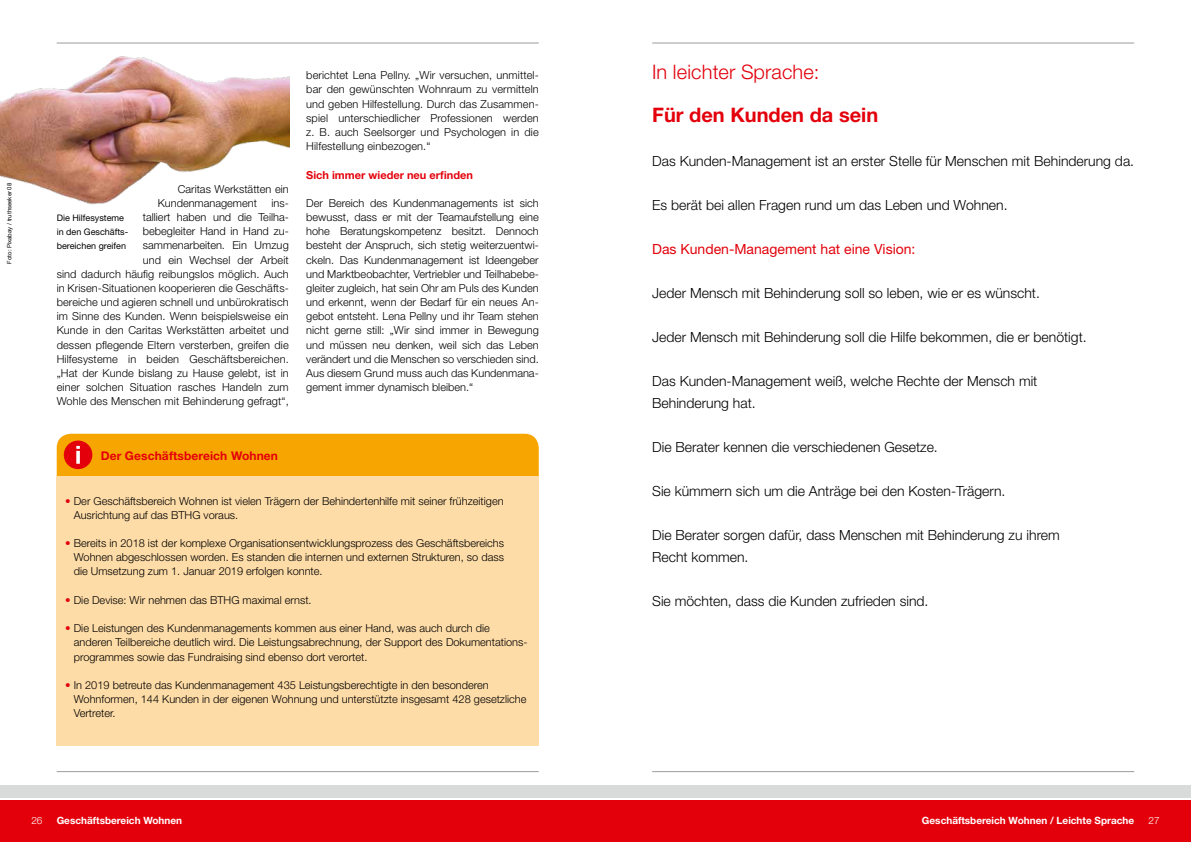
<style>
.page{position:relative;width:1191px;height:842px;background:#fff}
.page>*{position:absolute;margin:0;border:0;box-sizing:border-box;transform-origin:0 0}
.t1{font:300 20px "Helvetica Neue LT Std";letter-spacing:.005em;color:#e3000b}
.t2{font:700 20px "Helvetica Neue LT Std";color:#e3000b}
.t3{font:300 14px/22px "Helvetica Neue LT Std";color:#000}
.t4{font:14px "Helvetica Neue LT Std";color:#e3000b}
.t5{font:700 12px "Helvetica Neue LT Std";letter-spacing:.01em;color:#e3000b}
.t6{font:300 11px/14.2px "Helvetica Neue LT Std";color:#000}
.t7{font:700 11px "Helvetica Neue LT Std";color:#e3000b}
.t8{font:700 10px "Helvetica Neue LT Std";color:#fff}
.t9{font:300 10px "Helvetica Neue LT Std";color:#fff}
.t10{font:9px/14.2px "Helvetica Neue LT Std";color:#000}
.t11{font:6px "Helvetica Neue LT Std";color:#000}
.s1{color:#e3000b}
</style>
<div class="page">
<img style="left:0;top:42px;width:289px;height:162px">
<div style="left:0;top:799px;width:595px;height:43px;background:#e3000b"></div>
<div style="left:595px;top:799px;width:596px;height:43px;background:#e3000b"></div>
<div style="left:0;top:785px;width:595px;height:15px;background:#d9dada"></div>
<div style="left:595px;top:785px;width:596px;height:15px;background:#d9dada"></div>
<hr style="left:0;top:798px;width:1191px;height:2px;background:#fff">
<hr style="left:652px;top:771px;width:482px;height:1px;background:#9c9c9d">
<hr style="left:57px;top:771px;width:482px;height:1px;background:#9c9c9d">
<hr style="left:57px;top:43px;width:482px;height:1px;background:#9c9c9d">
<hr style="left:652px;top:43px;width:482px;height:1px;background:#9c9c9d">
<div style="left:57px;top:434px;width:482px;height:105px;background:#f7a500;border-radius:14px"></div>
<div style="left:57px;top:476px;width:482px;height:269px;background:#fedca7"></div>
<div style="left:64px;top:440px;width:28px;height:29px;background:#e3000b;border-radius:50%"></div>
<svg style="left:76px;top:446px;width:4px;height:18px"></svg>
<p class="t11" style="left:6px;top:264px;width:82px;rotate:-90deg">Foto: Pixabay / truthseeker 08</p>
<p class="t6" style="left:158px;top:182px;width:132px;text-indent:20px">Caritas Werkstätten ein<br>Kundenmanagement</p>
<p class="t6" style="left:57px;top:196px;width:234px;text-align:right">ins-<br>talliert haben und die Teilha-<br>bebegleiter Hand in Hand zu-<br>sammenarbeiten. Ein Umzug<br>und ein Wechsel der Arbeit<br>sind dadurch häufig reibungslos möglich. Auch in Krisen-Situationen kooperieren die Geschäfts&shy;bereiche und agieren schnell und unbürokratisch im Sinne des Kunden. Wenn beispielsweise ein Kunde in den Caritas Werkstätten arbeitet und dessen pflegende Eltern versterben, greifen die Hilfesysteme in beiden Geschäftsbereichen. „Hat der Kunde bislang zu Hause gelebt, ist in einer solchen Situation rasches Handeln zum Wohle des Menschen mit Behinderung gefragt“,</p>
<p class="t10" style="left:57px;top:211px;width:73px">Die Hilfesysteme in den Geschäfts&shy;bereichen greifen</p>
<p class="t6" style="left:306px;top:68px;width:234px;text-align:justify">berichtet Lena Pellny. „Wir versuchen, unmittel&shy;bar den gewünschten Wohnraum zu vermitteln und geben Hilfestellung. Durch das Zusammen&shy;spiel unterschiedlicher Professionen werden z. B. auch Seelsorger und Psychologen in die Hilfestellung einbezogen.“</p>
<p class="t7" style="left:306px;top:168px;width:168px">Sich immer wieder neu erfinden</p>
<p class="t6" style="left:306px;top:196px;width:234px;text-align:justify">Der Bereich des Kundenmanagements ist sich bewusst, dass er mit der Teamaufstellung eine hohe Beratungskompetenz besitzt. Dennoch besteht der Anspruch, sich stetig weiterzuentwi&shy;ckeln. Das Kundenmanagement ist Ideengeber und Marktbeobachter, Vertriebler und Teilhabebe&shy;gleiter zugleich, hat sein Ohr am Puls des Kunden und erkennt, wenn der Bedarf für ein neues An&shy;gebot entsteht. Lena Pellny und ihr Team stehen nicht gerne still: „Wir sind immer in Bewegung und müssen neu denken, weil sich das Leben verändert und die Menschen so verschieden sind.<br>Aus diesem Grund muss auch das Kundenmana&shy;gement immer dynamisch bleiben.“</p>
<p class="t5" style="left:101px;top:448px;width:179px">Der Geschäftsbereich Wohnen</p>
<p class="t6" style="left:74px;top:493px;width:431px;text-indent:-9px"><span class="s1">•</span> Der Geschäftsbereich Wohnen ist vielen Trägern der Behindertenhilfe mit seiner frühzeitigen<br>Ausrichtung auf das BTHG voraus.</p>
<p class="t6" style="left:74px;top:536px;width:432px;text-align:justify;text-indent:-9px"><span class="s1">•</span> Bereits in 2018 ist der komplexe Organisationsentwicklungsprozess des Geschäftsbereichs Wohnen abgeschlossen worden. Es standen die internen und externen Strukturen, so dass die Umsetzung zum 1. Januar 2019 erfolgen konnte.</p>
<p class="t6" style="left:65px;top:593px;width:248px"><span class="s1">•</span> Die Devise: Wir nehmen das BTHG maximal ernst.</p>
<p class="t6" style="left:74px;top:621px;width:455px;text-indent:-9px"><span class="s1">•</span> Die Leistungen des Kundenmanagements kommen aus einer Hand, was auch durch die anderen Teilbereiche deutlich wird. Die Leistungsabrechnung, der Support des Dokumentations&shy;programmes sowie das Fundraising sind ebenso dort verortet.</p>
<p class="t6" style="left:74px;top:678px;width:454px;text-indent:-9px"><span class="s1">•</span> In 2019 betreute das Kundenmanagement 435 Leistungsberechtigte in den besonderen<br>Wohnformen, 144 Kunden in der eigenen Wohnung und unterstützte insgesamt 428 gesetzliche<br>Vertreter.</p>
<h1 class="t1" style="left:652px;top:60px;width:169px">In leichter Sprache:</h1>
<h1 class="t2" style="left:652px;top:102px;width:227px">Für den Kunden da sein</h1>
<p class="t3" style="left:652px;top:150px;width:483px">Das Kunden-Management ist an erster Stelle für Menschen mit Behinderung da.</p>
<p class="t3" style="left:652px;top:194px;width:357px">Es berät bei allen Fragen rund um das Leben und Wohnen.</p>
<p class="t4" style="left:652px;top:241px;width:265px">Das Kunden-Management hat eine Vision:</p>
<p class="t3" style="left:652px;top:282px;width:389px">Jeder Mensch mit Behinderung soll so leben, wie er es wünscht.</p>
<p class="t3" style="left:652px;top:326px;width:436px">Jeder Mensch mit Behinderung soll die Hilfe bekommen, die er benötigt.</p>
<p class="t3" style="left:652px;top:370px;width:387px">Das Kunden-Management weiß, welche Rechte der Mensch mit<br>Behinderung hat.</p>
<p class="t3" style="left:652px;top:436px;width:287px">Die Berater kennen die verschiedenen Gesetze.</p>
<p class="t3" style="left:652px;top:480px;width:355px">Sie kümmern sich um die Anträge bei den Kosten-Trägern.</p>
<p class="t3" style="left:652px;top:524px;width:409px">Die Berater sorgen dafür, dass Menschen mit Behinderung zu ihrem<br>Recht kommen.</p>
<p class="t3" style="left:652px;top:590px;width:278px">Sie möchten, dass die Kunden zufrieden sind.</p>
<p class="t9" style="left:31px;top:815px;width:13px">26</p>
<p class="t8" style="left:922px;top:815px;width:214px">Geschäftsbereich Wohnen / Leichte Sprache</p>
<p class="t9" style="left:1148px;top:815px;width:13px">27</p>
<p class="t8" style="left:57px;top:815px;width:127px">Geschäftsbereich Wohnen</p>
</div>
